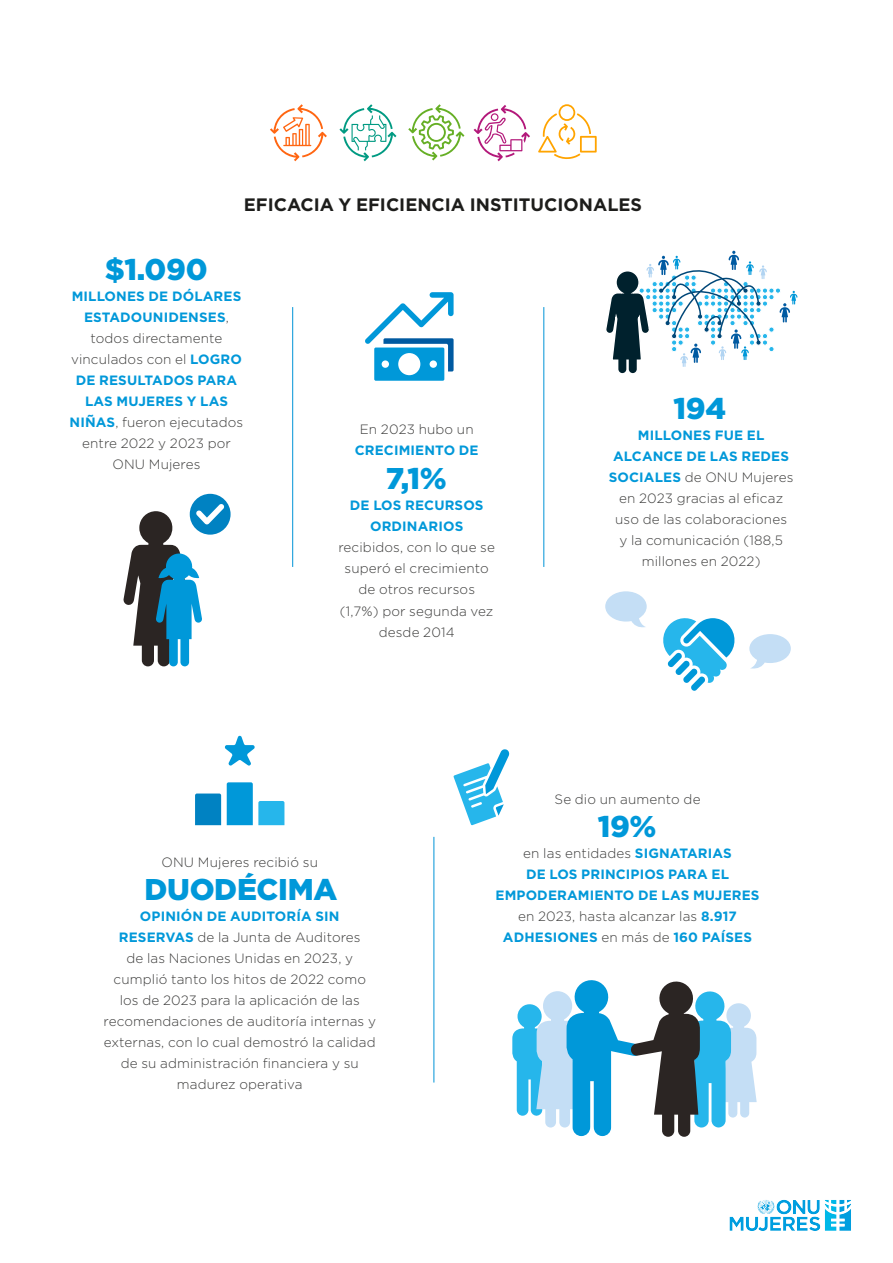
<style>
.page{position:relative;width:893px;height:1263px;background:#fff}
.page>*{position:absolute;margin:0;border:0;box-sizing:border-box;transform-origin:0 0}
.t1{font:900 30px "Gotham";letter-spacing:-.01em;color:#0098d9}
.t2{font:700 18px "Gotham";color:#1d1d1b}
.t3{font:300 13.5px/21px "Gotham";letter-spacing:.01em;color:#3d3d3c;text-align:center}
.t4{font:700 13.5px/21px "Gotham";letter-spacing:.01em;color:#0098d9;text-align:center}
.s1{font-weight:700;color:#0098d9}
.s2{font-weight:300;color:#3d3d3c}
</style>
<div class="page">
<svg style="left:270px;top:104px;width:57px;height:57px"></svg>
<svg style="left:339px;top:104px;width:57px;height:57px"></svg>
<svg style="left:408px;top:104px;width:56px;height:56px"></svg>
<svg style="left:474px;top:105px;width:56px;height:56px"></svg>
<svg style="left:538px;top:104px;width:59px;height:56px"></svg>
<svg style="left:663px;top:618px;width:72px;height:73px"></svg>
<svg style="left:453px;top:749px;width:57px;height:76px"></svg>
<svg style="left:123px;top:494px;width:108px;height:172px"></svg>
<svg style="left:605px;top:591px;width:42px;height:37px"></svg>
<svg style="left:365px;top:292px;width:89px;height:89px"></svg>
<svg style="left:749px;top:634px;width:42px;height:35px"></svg>
<hr style="left:292px;top:307px;width:1px;height:260px;background:#0094d7">
<hr style="left:543px;top:307px;width:1px;height:260px;background:#0094d7">
<hr style="left:433px;top:837px;width:1px;height:245px;background:#0094d7">
<svg style="left:512px;top:980px;width:245px;height:157px"></svg>
<svg style="left:224px;top:735px;width:31px;height:31px"></svg>
<svg style="left:227px;top:782px;width:57px;height:43px"></svg>
<svg style="left:195px;top:793px;width:26px;height:32px"></svg>
<svg style="left:606px;top:251px;width:191px;height:123px"></svg>
<img style="left:729px;top:1199px;width:122px;height:32px">
<h2 class="t2" style="left:244px;top:192px;width:400px">EFICACIA Y EFICIENCIA INSTITUCIONALES</h2>
<h1 class="t1" style="left:105px;top:248px;width:104px">$1.090</h1>
<p class="t3" style="left:70px;top:285px;width:175px"><span class="s1">MILLONES DE DÓLARES<br>ESTADOUNIDENSES</span>, todos directamente vinculados con el <span class="s1">LOGRO<br>DE RESULTADOS PARA<br>LAS MUJERES Y LAS<br>NIÑAS</span>, fueron ejecutados entre 2022 y 2023 por<br>ONU Mujeres</p>
<p class="t3" style="left:360px;top:418px;width:115px">En 2023 hubo un</p>
<p class="t4" style="left:355px;top:439px;width:125px">CRECIMIENTO DE</p>
<h1 class="t1" style="left:386px;top:458px;width:62px">7,1%</h1>
<p class="t4" style="left:350px;top:495px;width:135px">DE LOS RECURSOS<br>ORDINARIOS</p>
<p class="t3" style="left:338px;top:537px;width:158px">recibidos, con lo que se superó el crecimiento de otros recursos (1,7%) por segunda vez desde 2014</p>
<h1 class="t1" style="left:674px;top:388px;width:54px">194</h1>
<p class="t3" style="left:609px;top:424px;width:186px"><span class="s1">MILLONES FUE EL<br>ALCANCE DE LAS REDES<br>SOCIALES</span> de ONU Mujeres en 2023 gracias al eficaz uso de las colaboraciones<br>y la comunicación (188,5 millones en 2022)</p>
<p class="t3" style="left:162px;top:851px;width:158px">ONU Mujeres recibió su</p>
<h1 class="t1" style="left:145px;top:869px;width:194px">DUODÉCIMA</h1>
<p class="t3" style="left:104px;top:906px;width:274px"><span class="s1">OPINIÓN DE AUDITORÍA SIN RESERVAS</span> de la Junta de Auditores<br>de las Naciones Unidas en 2023, y cumplió tanto los hitos de 2022 como los de 2023 para la aplicación de las recomendaciones de auditoría internas y externas, con lo cual demostró la calidad de su administración financiera y su madurez operativa</p>
<p class="t3" style="left:555px;top:788px;width:147px">Se dio un aumento de</p>
<h1 class="t1" style="left:598px;top:806px;width:60px">19%</h1>
<p class="t4" style="left:495px;top:842px;width:266px"><span class="s2">en las entidades</span> SIGNATARIAS<br>DE LOS PRINCIPIOS PARA EL<br>EMPODERAMIENTO DE LAS MUJERES <span class="s2">en 2023, hasta alcanzar las</span> 8.917<br>ADHESIONES <span class="s2">en más de</span> 160 PAÍSES</p>
</div>
